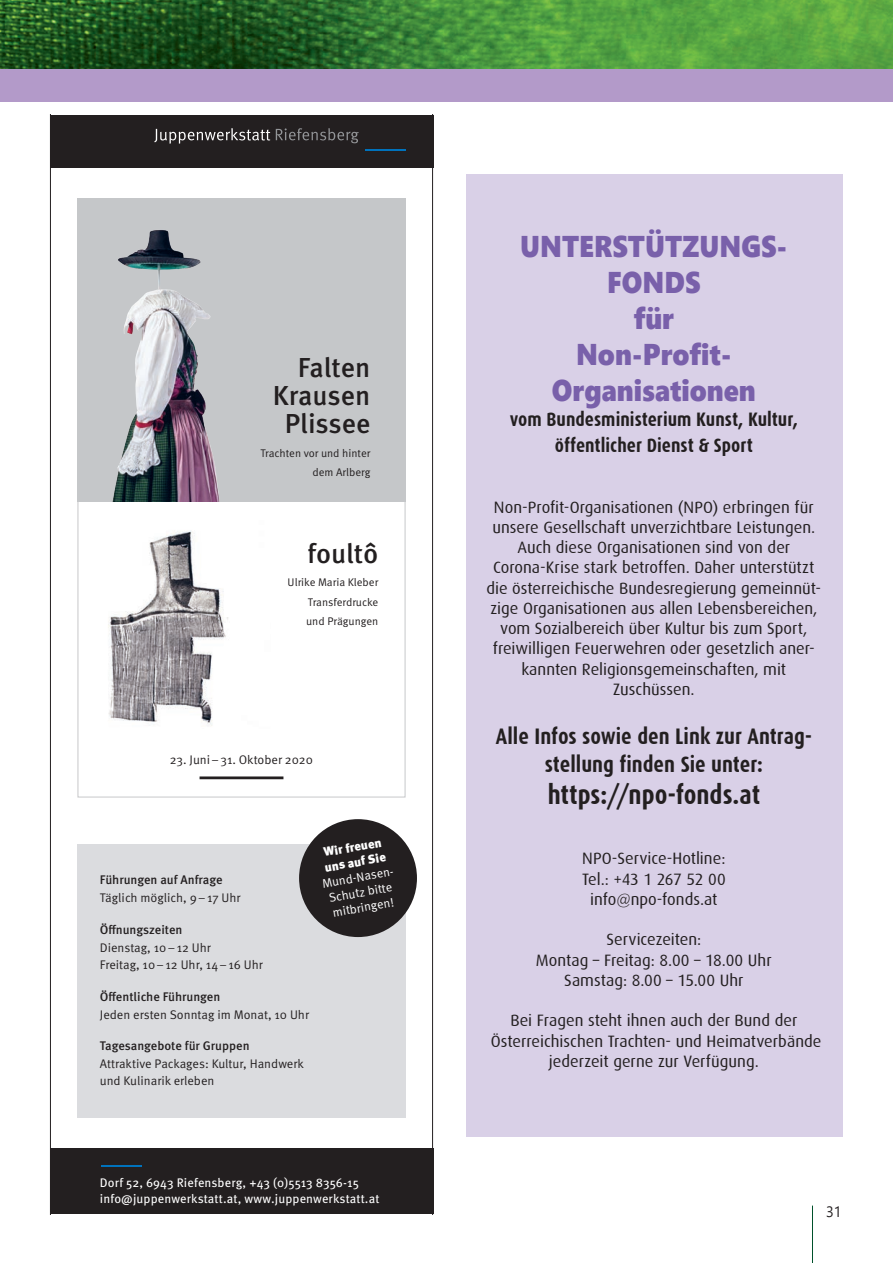
<style>
.page{position:relative;width:893px;height:1263px;background:#fff}
.page>*{position:absolute;margin:0;border:0;box-sizing:border-box;transform-origin:0 0}
.t1{font:30px/36px "Segoe UI Black";color:#7960aa;text-align:center;scale:.9 1}
.t2{font:500 27.45px/27.9px "Meta Pro";color:#231f20;text-align:right}
.t3{font:700 27px "Dax Condensed";color:#231f20}
.t4{font:700 22.5px/28.5px "Dax Condensed";color:#231f20;text-align:center}
.t5{font:700 19.5px/25.5px "Dax Condensed";color:#231f20;text-align:center}
.t6{font:16.5px/20.2px "Dax";color:#231f20;text-align:center}
.t7{font:15px "Segoe UI";color:#231f20;scale:.95 1}
.t8{font:12.45px/16.6px "Meta Pro";color:#231f20}
.t9{font:12.45px/15.3px "Meta Pro";letter-spacing:.01em;color:#fff}
.t10{font:500 12.45px "Meta Pro";color:#231f20}
.t11{font:12.45px/15.3px "Meta Pro";color:#fff;text-align:center}
.t12{font:900 12.45px/15.3px "Meta Pro";color:#fff}
.t13{font:11.1px/19.4px "Meta Pro";color:#231f20;text-align:right}
</style>
<div class="page">
<img style="left:0;top:0;width:893px;height:70px">
<div style="left:0;top:70px;width:893px;height:32px;background:#b39ac9"></div>
<hr style="left:812px;top:1205px;width:1px;height:58px;background:#00512b">
<svg style="left:50px;top:167px;width:383px;height:981px"></svg>
<div style="left:77px;top:845px;width:329px;height:273px;background:#dbdcdf"></div>
<div style="left:299px;top:819px;width:118px;height:118px;background:#231f20;border-radius:50%"></div>
<div style="left:50px;top:1148px;width:383px;height:66px;background:#231f20"></div>
<div style="left:50px;top:115px;width:383px;height:52px;background:#231f20"></div>
<hr style="left:365px;top:150px;width:41px;height:1px;background:#0072bc">
<svg style="left:154px;top:128px;width:116px;height:16px"></svg>
<svg style="left:276px;top:128px;width:83px;height:15px"></svg>
<hr style="left:200px;top:776px;width:83px;height:3px;background:#231f20">
<div style="left:77px;top:198px;width:329px;height:304px;background:#c5c7c9"></div>
<img style="left:62px;top:192px;width:208px;height:310px">
<img style="left:87px;top:520px;width:183px;height:209px">
<hr style="left:101px;top:1165px;width:40px;height:1px;background:#0072bc">
<div style="left:466px;top:174px;width:376px;height:962px;background:#d9d0e7"></div>
<h2 class="t2" style="left:273px;top:355px;width:99px">Falten<br>Krausen<br>Plissee</h2>
<p class="t13" style="left:261px;top:443px;width:111px">Trachten vor und hinter dem Arlberg</p>
<h2 class="t2" style="left:308px;top:540px;width:72px">foultô</h2>
<p class="t13" style="left:306px;top:573px;width:74px;text-align:justify;text-indent:-19px">Ulrike Maria Kleber Transferdrucke und Prägungen</p>
<p class="t8" style="left:170px;top:751px;width:145px">23. Juni–31. Oktober 2020</p>
<p class="t10" style="left:100px;top:872px;width:124px">Führungen auf Anfrage</p>
<p class="t8" style="left:100px;top:890px;width:142px">Täglich möglich, 9–17 Uhr</p>
<p class="t10" style="left:100px;top:922px;width:84px">Öffnungszeiten</p>
<p class="t8" style="left:100px;top:940px;width:165px">Dienstag, 10–12 Uhr<br>Freitag, 10–12 Uhr, 14–16 Uhr</p>
<p class="t10" style="left:100px;top:988px;width:122px">Öffentliche Führungen</p>
<p class="t8" style="left:100px;top:1006px;width:211px">Jeden ersten Sonntag im Monat, 10 Uhr</p>
<p class="t10" style="left:100px;top:1038px;width:151px">Tagesangebote für Gruppen</p>
<p class="t8" style="left:100px;top:1056px;width:206px">Attraktive Packages: Kultur, Handwerk und Kulinarik erleben</p>
<p class="t12" style="left:321px;top:845px;width:63px;rotate:-10deg">Wir freuen uns auf Sie</p>
<p class="t11" style="left:321px;top:876px;width:76px;rotate:-10deg">Mund-Nasen-<br>Schutz bitte mitbringen!</p>
<p class="t9" style="left:100px;top:1176px;width:281px">Dorf 52, 6943 Riefensberg, +43 (0)5513 8356-15 info@juppenwerkstatt.at, www.juppenwerkstatt.at</p>
<h1 class="t1" style="left:520px;top:226px;width:299px">UNTERSTÜTZUNGS-<br>FONDS<br>für<br>Non-Profit-<br>Organisationen</h1>
<p class="t5" style="left:510px;top:407px;width:290px">vom Bundesministerium Kunst, Kultur, öffentlicher Dienst &amp; Sport</p>
<p class="t6" style="left:486px;top:497px;width:336px">Non-Profit-Organisationen (NPO) erbringen für unsere Gesellschaft unverzichtbare Leistungen.<br>Auch diese Organisationen sind von der Corona-Krise stark betroffen. Daher unterstützt die österreichische Bundesregierung gemeinnüt&shy;zige Organisationen aus allen Lebensbereichen, vom Sozialbereich über Kultur bis zum Sport, freiwilligen Feuerwehren oder gesetzlich aner&shy;kannten Religionsgemeinschaften, mit Zuschüssen.</p>
<h3 class="t4" style="left:496px;top:722px;width:318px">Alle Infos sowie den Link zur Antrag&shy;stellung finden Sie unter:</h3>
<h3 class="t3" style="left:548px;top:779px;width:214px">https://npo-fonds.at</h3>
<p class="t6" style="left:582px;top:849px;width:145px">NPO-Service-Hotline:<br>Tel.: +43 1 267 52 00 info@npo-fonds.at</p>
<p class="t6" style="left:536px;top:930px;width:237px">Servicezeiten:<br>Montag – Freitag: 8.00 – 18.00 Uhr<br>Samstag: 8.00 – 15.00 Uhr</p>
<p class="t6" style="left:491px;top:1011px;width:332px">Bei Fragen steht ihnen auch der Bund der<br>Österreichischen Trachten- und Heimatverbände jederzeit gerne zur Verfügung.</p>
<p class="t7" style="left:826px;top:1197px;width:18px">31</p>
</div>
